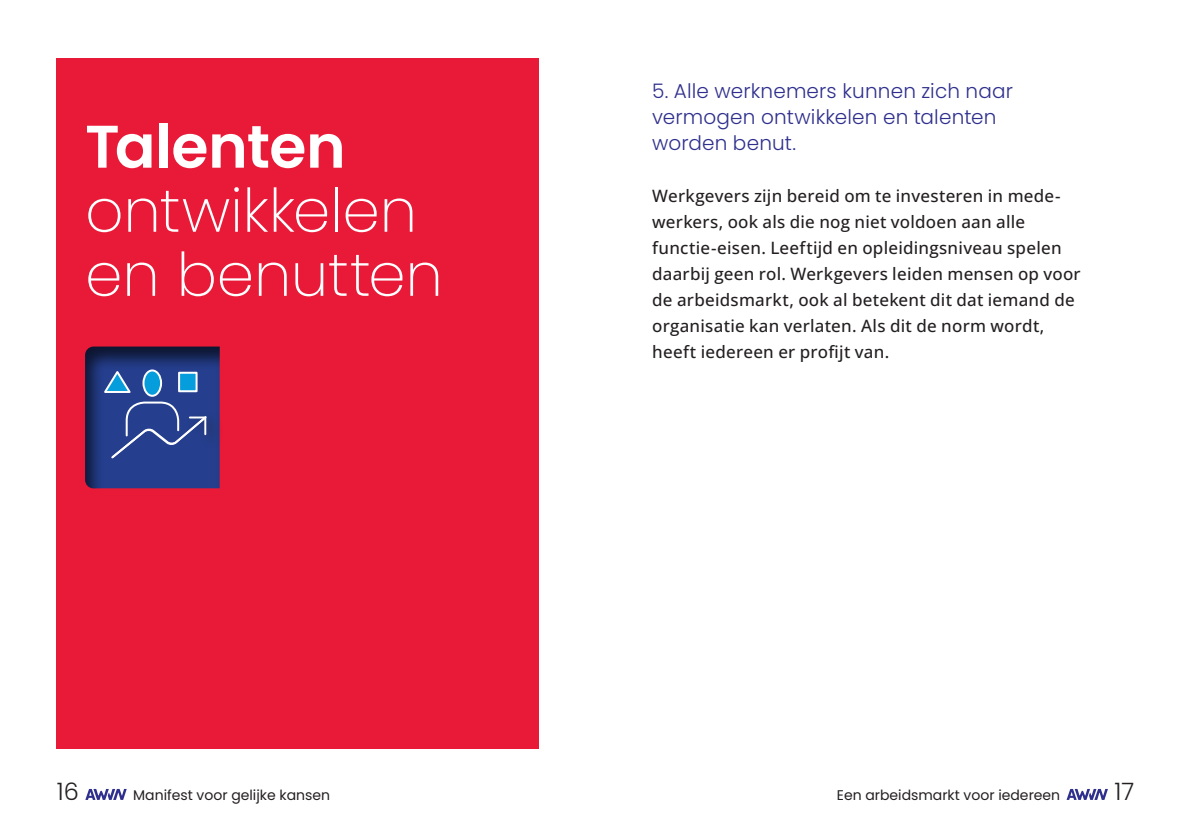
<style>
.page{position:relative;width:1191px;height:840px;background:#fff}
.page>*{position:absolute;margin:0;border:0;box-sizing:border-box;transform-origin:0 0}
.t1{font:200 60px/64px "Poppins";letter-spacing:-.005em;color:#fff}
.t2{font:600 60px "Poppins";letter-spacing:-.01em;color:#fff}
.t3{font:300 24px "Poppins";color:#231f20}
.t4{font:300 20px/26px "Poppins";letter-spacing:.01em;color:#2f308d}
.t5{font:500 17px/26px "Open Sans";letter-spacing:.015em;color:#231f20}
.t6{font:14px "Poppins";color:#231f20}
</style>
<div class="page">
<div style="left:57px;top:58px;width:482px;height:690px;background:#e91938"></div>
<svg style="left:85px;top:788px;width:42px;height:11px"></svg>
<svg style="left:1067px;top:788px;width:41px;height:11px"></svg>
<svg style="left:85px;top:346px;width:135px;height:142px;background:#2c4589"></svg>
<p class="t2" style="left:85px;top:112px;width:262px">Talenten</p>
<p class="t1" style="left:85px;top:179px;width:359px">ontwikkelen en benutten</p>
<p class="t4" style="left:652px;top:78px;width:362px">5. Alle werknemers kunnen zich naar vermogen ontwikkelen en talenten worden benut.</p>
<p class="t5" style="left:652px;top:182px;width:430px">Werkgevers zijn bereid om te investeren in mede&shy;werkers, ook als die nog niet voldoen aan alle functie-eisen. Leeftijd en opleidingsniveau spelen daarbij geen rol. Werkgevers leiden mensen op voor de arbeidsmarkt, ook al betekent dit dat iemand de organisatie kan verlaten. Als dit de norm wordt, heeft iedereen er profijt van.</p>
<p class="t3" style="left:57px;top:777px;width:24px">16</p>
<p class="t6" style="left:133px;top:786px;width:198px">Manifest voor gelijke kansen</p>
<p class="t6" style="left:837px;top:786px;width:225px">Een arbeidsmarkt voor iedereen</p>
<p class="t3" style="left:1114px;top:777px;width:21px">17</p>
</div>
